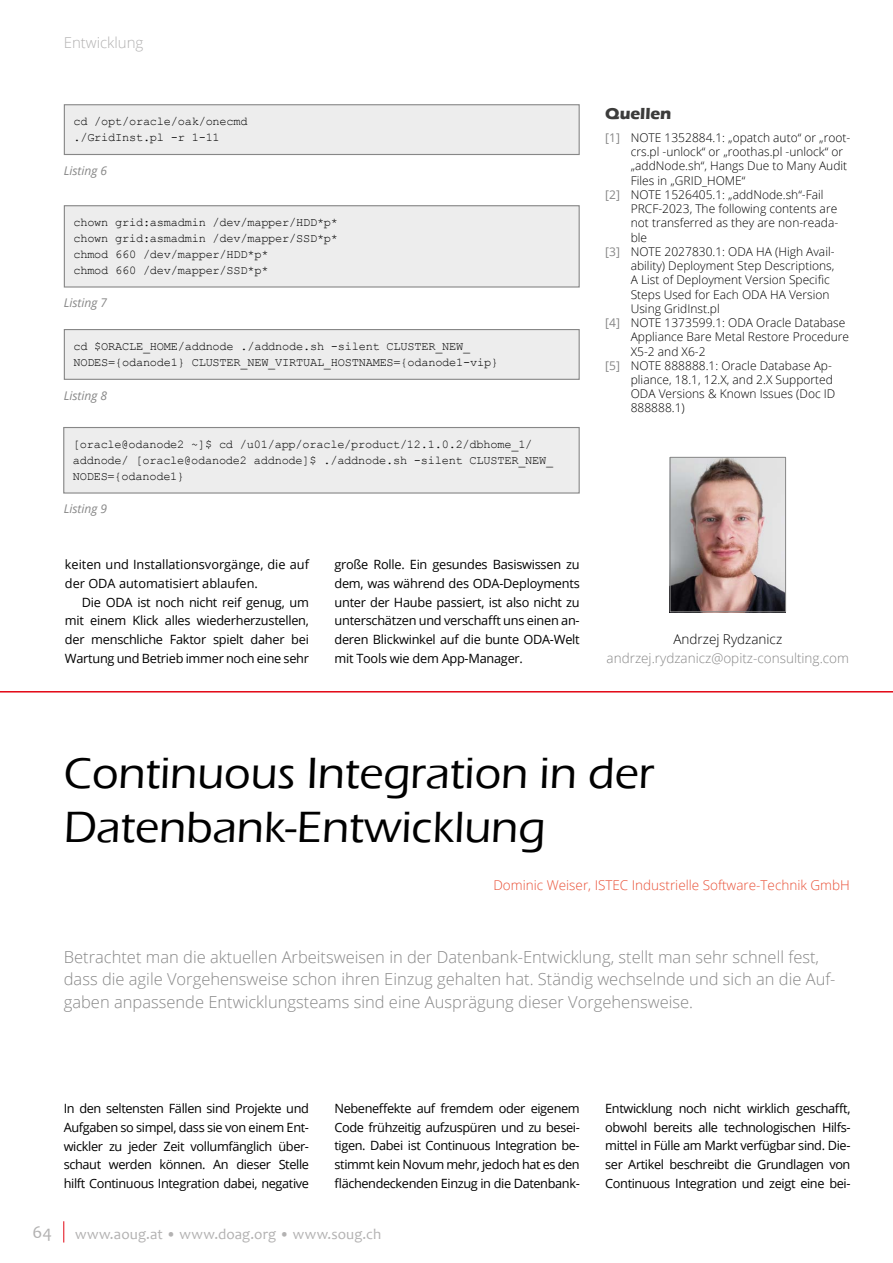
<style>
.page{position:relative;width:893px;height:1263px;background:#fff}
.page>*{position:absolute;margin:0;border:0;box-sizing:border-box;transform-origin:0 0}
.t1{font:500 45px/54px "Eras ITC";color:#000}
.t2{font:18px "Candara";color:#b3b2b2}
.t3{font:300 16.5px/22.5px "Open Sans";color:#878787}
.t4{font:700 16.5px "Eras ITC";letter-spacing:-.005em;color:#3c3c3b}
.t5{font:15px "Candara";letter-spacing:.01em;color:#b3b2b2}
.t6{font:300 15px "Open Sans";color:#b3b2b2}
.t7{font:300 13.5px "Open Sans";color:#e94f35}
.t8{font:300 13.5px "Open Sans";color:#878787}
.t9{font:300 13.5px "Open Sans";color:#000}
.t10{font:12.75px/18.8px "Open Sans";letter-spacing:-.02em;color:#000;text-align:justify}
.t11{font:12.75px/18.8px "Open Sans";color:#000}
.t12{font:300 12px "Open Sans";color:#000}
.t13{font:12px/15.8px "Courier New";letter-spacing:-.02em;color:#000}
.t14{font:italic 12px "Open Sans";color:#878787}
.s1{font-weight:400;color:#878787}
</style>
<div class="page">
<svg style="left:63px;top:1221px;width:1px;height:21px"></svg>
<div style="left:64px;top:105px;width:515px;height:49px;background:#ededed"></div>
<div style="left:64px;top:104px;width:516px;height:51px;border:1px solid #878787"></div>
<div style="left:64px;top:206px;width:515px;height:81px;background:#ededed"></div>
<div style="left:64px;top:205px;width:516px;height:83px;border:1px solid #878787"></div>
<div style="left:64px;top:330px;width:515px;height:49px;background:#ededed"></div>
<div style="left:64px;top:329px;width:516px;height:51px;border:1px solid #878787"></div>
<div style="left:64px;top:427px;width:515px;height:66px;background:#ededed"></div>
<div style="left:63px;top:427px;width:517px;height:67px;border:1px solid #878787"></div>
<img style="left:672px;top:459px;width:112px;height:151px">
<div style="left:670px;top:457px;width:116px;height:155px;border:1px solid #878787"></div>
<hr style="left:0;top:691px;width:893px;height:1px;background:#e30613">
<p class="t6" style="left:64px;top:32px;width:81px">Entwicklung</p>
<p class="t13" style="left:73px;top:113px;width:176px">cd /opt/oracle/oak/onecmd ./GridInst.pl -r 1-11</p>
<p class="t14" style="left:64px;top:163px;width:45px">Listing 6</p>
<p class="t13" style="left:73px;top:214px;width:266px">chown grid:asmadmin /dev/mapper/HDD*p* chown grid:asmadmin /dev/mapper/SSD*p* chmod 660 /dev/mapper/HDD*p*<br>chmod 660 /dev/mapper/SSD*p*</p>
<p class="t14" style="left:64px;top:294px;width:45px">Listing 7</p>
<p class="t13" style="left:73px;top:338px;width:426px">cd $ORACLE_HOME/addnode ./addnode.sh -silent CLUSTER_NEW_<br>NODES={odanode1} CLUSTER_NEW_VIRTUAL_HOSTNAMES={odanode1-vip}</p>
<p class="t14" style="left:64px;top:388px;width:45px">Listing 8</p>
<p class="t13" style="left:73px;top:436px;width:482px">[oracle@odanode2 ~]$ cd /u01/app/oracle/product/12.1.0.2/dbhome_1/ addnode/ [oracle@odanode2 addnode]$ ./addnode.sh -silent CLUSTER_NEW_<br>NODES={odanode1}</p>
<p class="t14" style="left:64px;top:500px;width:45px">Listing 9</p>
<p class="t11" style="left:65px;top:555px;width:246px">keiten und Installationsvorgänge, die auf der ODA automatisiert ablaufen.</p>
<p class="t10" style="left:65px;top:592px;width:246px;text-indent:17px">Die ODA ist noch nicht reif genug, um mit einem Klick alles wiederherzustellen, der menschliche Faktor spielt daher bei Wartung und Betrieb immer noch eine sehr</p>
<p class="t10" style="left:334px;top:555px;width:247px">große Rolle. Ein gesundes Basiswissen zu dem, was während des ODA-Deployments unter der Haube passiert, ist also nicht zu unterschätzen und verschafft uns einen an&shy;deren Blickwinkel auf die bunte ODA-Welt mit Tools wie dem App-Manager.</p>
<p class="t4" style="left:605px;top:104px;width:68px">Quellen</p>
<p class="t12" style="left:605px;top:129px;width:247px"><span class="s1">[1]</span> NOTE 1352884.1: „opatch auto“ or „root-</p>
<p class="t12" style="left:631px;top:143px;width:214px">crs.pl -unlock“ or „roothas.pl -unlock“ or</p>
<p class="t12" style="left:631px;top:158px;width:218px">„addNode.sh“, Hangs Due to Many Audit</p>
<p class="t12" style="left:631px;top:172px;width:116px">Files in „GRID_HOME“</p>
<p class="t12" style="left:605px;top:186px;width:220px"><span class="s1">[2]</span> NOTE 1526405.1: „addNode.sh“-Fail</p>
<p class="t12" style="left:631px;top:200px;width:208px">PRCF-2023, The following contents are</p>
<p class="t12" style="left:631px;top:215px;width:209px">not transferred as they are non-reada-</p>
<p class="t12" style="left:631px;top:229px;width:18px">ble</p>
<p class="t12" style="left:605px;top:243px;width:231px"><span class="s1">[3]</span> NOTE 2027830.1: ODA HA (High Avail-</p>
<p class="t12" style="left:631px;top:257px;width:205px">ability) Deployment Step Descriptions,</p>
<p class="t12" style="left:631px;top:272px;width:200px">A List of Deployment Version Specific</p>
<p class="t12" style="left:631px;top:286px;width:200px">Steps Used for Each ODA HA Version</p>
<p class="t12" style="left:631px;top:300px;width:91px">Using GridInst.pl</p>
<p class="t12" style="left:605px;top:314px;width:242px"><span class="s1">[4]</span> NOTE 1373599.1: ODA Oracle Database</p>
<p class="t12" style="left:631px;top:329px;width:220px">Appliance Bare Metal Restore Procedure</p>
<p class="t12" style="left:631px;top:343px;width:76px">X5-2 and X6-2</p>
<p class="t12" style="left:605px;top:357px;width:228px"><span class="s1">[5]</span> NOTE 888888.1: Oracle Database Ap-</p>
<p class="t12" style="left:631px;top:371px;width:204px">pliance, 18.1, 12.X, and 2.X Supported</p>
<p class="t12" style="left:631px;top:386px;width:206px">ODA Versions &amp; Known Issues (Doc ID</p>
<p class="t12" style="left:631px;top:400px;width:56px">888888.1)</p>
<p class="t9" style="left:673px;top:630px;width:110px">Andrzej Rydzanicz</p>
<p class="t8" style="left:607px;top:649px;width:244px">andrzej.rydzanicz@opitz-consulting.com</p>
<h1 class="t1" style="left:64px;top:747px;width:592px">Continuous Integration in der<br>Datenbank-Entwicklung</h1>
<p class="t7" style="left:493px;top:876px;width:358px">Dominic Weiser, ISTEC Industrielle Software-Technik GmbH</p>
<p class="t3" style="left:64px;top:945px;width:773px">Betrachtet man die aktuellen Arbeitsweisen in der Datenbank-Entwicklung, stellt man sehr schnell fest, dass die agile Vorgehensweise schon ihren Einzug gehalten hat. Ständig wechselnde und sich an die Auf&shy;gaben anpassende Entwicklungsteams sind eine Ausprägung dieser Vorgehensweise.</p>
<p class="t10" style="left:64px;top:1099px;width:247px">In den seltensten Fällen sind Projekte und Aufgaben so simpel, dass sie von einem Ent&shy;wickler zu jeder Zeit vollumfänglich über&shy;schaut werden können. An dieser Stelle hilft Continuous Integration dabei, negative</p>
<p class="t10" style="left:334px;top:1099px;width:247px">Nebeneffekte auf fremdem oder eigenem Code frühzeitig aufzuspüren und zu besei&shy;tigen. Dabei ist Continuous Integration be&shy;stimmt kein Novum mehr, jedoch hat es den flächendeckenden Einzug in die Datenbank-</p>
<h2 class="t2" style="left:33px;top:1221px;width:21px">64</h2>
<p class="t5" style="left:75px;top:1224px;width:308px">www.aoug.at • www.doag.org • www.soug.ch</p>
<p class="t10" style="left:605px;top:1098px;width:247px">Entwicklung noch nicht wirklich geschafft, obwohl bereits alle technologischen Hilfs&shy;mittel in Fülle am Markt verfügbar sind. Die&shy;ser Artikel beschreibt die Grundlagen von Continuous Integration und zeigt eine bei-</p>
</div>
